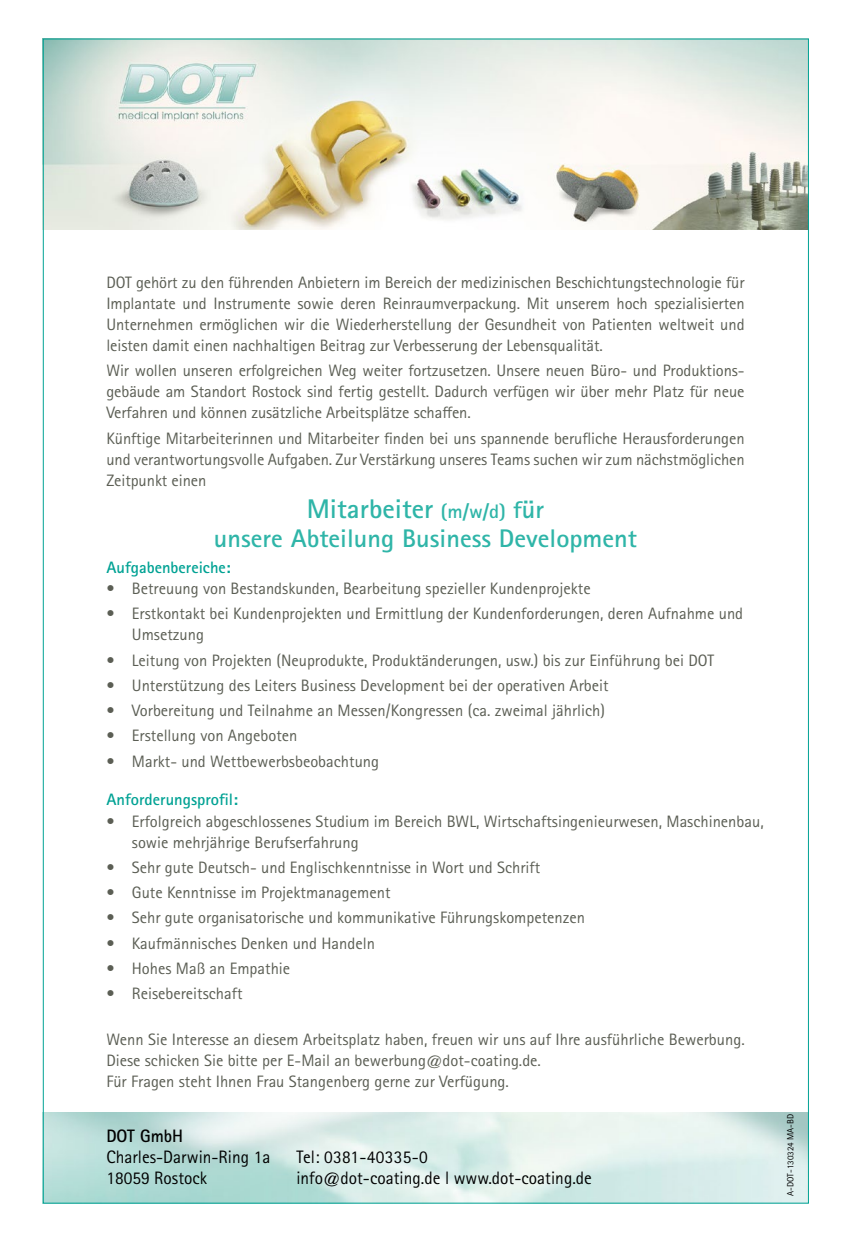
<style>
.page{position:relative;width:851px;height:1234px;background:#fff}
.page>*{position:absolute;margin:0;border:0;box-sizing:border-box;transform-origin:0 0}
.t1{font:700 27px "Rotis Sans Serif Pro";color:#2fb5a8}
.t2{font:700 25.5px "Rotis Sans Serif Pro";color:#2fb5a8}
.t3{font:18px/21px "Rotis Sans Serif Pro";color:#000;scale:.96 1}
.t4{font:700 18px "Rotis Sans Serif Pro";color:#000;scale:.96 1}
.t5{font:16.5px/21px "Rotis Sans Serif Pro";color:#5b5e54;text-align:justify}
.t6{font:700 16.5px "Rotis Sans Serif Pro";color:#00a294}
.t7{font:9px "Rotis Sans Serif Pro";color:#000}
.s1{font-size:19.5px}
.s2{font-size:24px}
.s3{font-size:25.5px}
</style>
<div class="page">
<img style="left:43px;top:38px;width:765px;height:192px">
<p class="t5" style="left:106px;top:272px;width:639px">DOT gehört zu den führenden Anbietern im Bereich der medizinischen Beschichtungstechnologie für Implantate und Instrumente sowie deren Reinraumverpackung. Mit unserem hoch spezialisierten Unternehmen ermöglichen wir die Wiederherstellung der Gesundheit von Patienten weltweit und leisten damit einen nachhaltigen Beitrag zur Verbesserung der Lebensqualität.</p>
<p class="t5" style="left:106px;top:360px;width:639px">Wir wollen unseren erfolgreichen Weg weiter fortzusetzen. Unsere neuen Büro- und Produktions&shy;gebäude am Standort Rostock sind fertig gestellt. Dadurch verfügen wir über mehr Platz für neue Verfahren und können zusätzliche Arbeitsplätze schaffen.</p>
<p class="t5" style="left:106px;top:427px;width:639px">Künftige Mitarbeiterinnen und Mitarbeiter finden bei uns spannende berufliche Herausforderungen und verantwortungsvolle Aufgaben. Zur Verstärkung unseres Teams suchen wir zum nächstmöglichen Zeitpunkt einen</p>
<h1 class="t1" style="left:306px;top:491px;width:239px">Mitarbeiter <span class="s1">(m/w/d)</span> <span class="s2">f</span><span class="s3">ür</span></h1>
<h2 class="t2" style="left:214px;top:521px;width:425px">unsere Abteilung Business Development</h2>
<p class="t6" style="left:106px;top:557px;width:126px">Aufgabenbereiche:</p>
<p class="t5" style="left:106px;top:578px;width:485px">• Betreuung von Bestandskunden, Bearbeitung spezieller Kundenprojekte</p>
<p class="t5" style="left:132px;top:603px;width:612px;text-indent:-26px">• Erstkontakt bei Kundenprojekten und Ermittlung der Kundenforderungen, deren Aufnahme und<br>Umsetzung</p>
<p class="t5" style="left:106px;top:649px;width:609px">• Leitung von Projekten (Neuprodukte, Produktänderungen, usw.) bis zur Einführung bei DOT</p>
<p class="t5" style="left:106px;top:674px;width:503px">• Unterstützung des Leiters Business Development bei der operativen Arbeit</p>
<p class="t5" style="left:106px;top:700px;width:500px">• Vorbereitung und Teilnahme an Messen/Kongressen (ca. zweimal jährlich)</p>
<p class="t5" style="left:106px;top:725px;width:193px">• Erstellung von Angeboten</p>
<p class="t5" style="left:106px;top:750px;width:274px">• Markt- und Wettbewerbsbeobachtung</p>
<p class="t6" style="left:106px;top:789px;width:133px">Anforderungsprofil:</p>
<p class="t5" style="left:132px;top:810px;width:633px;text-indent:-26px">• Erfolgreich abgeschlossenes Studium im Bereich BWL, Wirtschaftsingenieurwesen, Maschinenbau, sowie mehrjährige Berufserfahrung</p>
<p class="t5" style="left:106px;top:856px;width:435px">• Sehr gute Deutsch- und Englischkenntnisse in Wort und Schrift</p>
<p class="t5" style="left:106px;top:881px;width:285px">• Gute Kenntnisse im Projektmanagement</p>
<p class="t5" style="left:106px;top:907px;width:480px">• Sehr gute organisatorische und kommunikative Führungskompetenzen</p>
<p class="t5" style="left:106px;top:932px;width:270px">• Kaufmännisches Denken und Handeln</p>
<p class="t5" style="left:106px;top:957px;width:185px">• Hohes Maß an Empathie</p>
<p class="t5" style="left:106px;top:982px;width:138px">• Reisebereitschaft</p>
<p class="t5" style="left:106px;top:1029px;width:639px;text-align:left">Wenn Sie Interesse an diesem Arbeitsplatz haben, freuen wir uns auf Ihre ausführliche Bewerbung.<br>Diese schicken Sie bitte per E-Mail an bewerbung@dot-coating.de.<br>Für Fragen steht Ihnen Frau Stangenberg gerne zur Verfügung.</p>
<p class="t4" style="left:106px;top:1123px;width:81px">DOT GmbH</p>
<p class="t3" style="left:106px;top:1146px;width:172px">Charles-Darwin-Ring 1a<br>18059 Rostock</p>
<p class="t3" style="left:296px;top:1146px;width:309px">Tel: 0381-40335-0<br>info@dot-coating.de l www.dot-coating.de</p>
<p class="t7" style="left:784px;top:1195px;width:83px;rotate:-90deg">A-DOT-130324 MA-BD</p>
</div>
